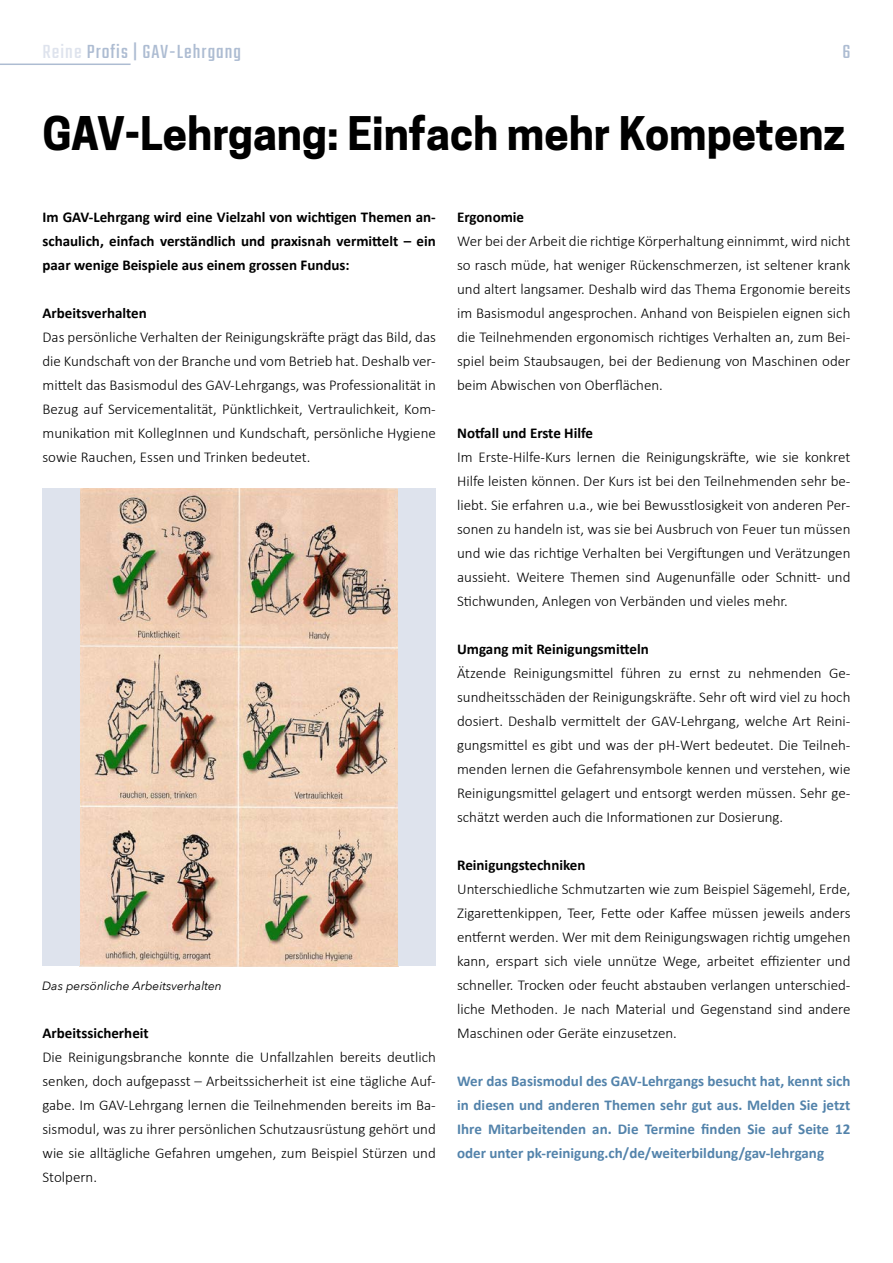
<style>
.page{position:relative;width:893px;height:1263px;background:#fff}
.page>*{position:absolute;margin:0;border:0;box-sizing:border-box;transform-origin:0 0}
.t1{font:700 43.5px "Cooper Hewitt";color:#000}
.t2{font:21px "Teko";letter-spacing:.05em;color:#adbcd2}
.t3{font:300 15px/24px "Calibri";color:#000;text-align:justify}
.t4{font:700 15px/24px "Calibri";color:#000;text-align:justify}
.t5{font:700 15px/24px "Calibri";color:#5383ab;text-align:justify}
.t6{font:italic 12px "Avenir Next";color:#000}
.s1{color:#dee3ed}
</style>
<div class="page">
<hr style="left:0;top:64px;width:131px;height:1px;background:#adbcd2">
<img style="left:80px;top:488px;width:318px;height:478px">
<div style="left:398px;top:488px;width:38px;height:478px;background:#dee3ed"></div>
<div style="left:43px;top:488px;width:37px;height:478px;background:#dee3ed"></div>
<h2 class="t2" style="left:43px;top:40px;width:200px"><span class="s1">Reine</span> Profis | GAV-Lehrgang</h2>
<h2 class="t2" style="left:842px;top:40px;width:10px">6</h2>
<h1 class="t1" style="left:42px;top:108px;width:804px">GAV-Lehrgang: Einfach mehr Kompetenz</h1>
<p class="t4" style="left:43px;top:205px;width:395px">Im GAV-Lehrgang wird eine Vielzahl von wichtigen Themen an&shy;schaulich, einfach verständlich und praxisnah vermittelt – ein paar wenige Beispiele aus einem grossen Fundus:</p>
<p class="t4" style="left:43px;top:301px;width:106px">Arbeitsverhalten</p>
<p class="t3" style="left:43px;top:324px;width:395px">Das persönliche Verhalten der Reinigungskräfte prägt das Bild, das die Kundschaft von der Branche und vom Betrieb hat. Deshalb ver&shy;mittelt das Basismodul des GAV-Lehrgangs, was Professionalität in Bezug auf Servicementalität, Pünktlichkeit, Vertraulichkeit, Kom&shy;munikation mit KollegInnen und Kundschaft, persönliche Hygiene sowie Rauchen, Essen und Trinken bedeutet.</p>
<p class="t6" style="left:42px;top:976px;width:181px">Das persönliche Arbeitsverhalten</p>
<p class="t4" style="left:43px;top:1021px;width:108px">Arbeitssicherheit</p>
<p class="t3" style="left:43px;top:1044px;width:395px">Die Reinigungsbranche konnte die Unfallzahlen bereits deutlich senken, doch aufgepasst – Arbeitssicherheit ist eine tägliche Auf&shy;gabe. Im GAV-Lehrgang lernen die Teilnehmenden bereits im Ba&shy;sismodul, was zu ihrer persönlichen Schutzausrüstung gehört und wie sie alltägliche Gefahren umgehen, zum Beispiel Stürzen und Stolpern.</p>
<p class="t4" style="left:457px;top:205px;width:69px">Ergonomie</p>
<p class="t3" style="left:457px;top:228px;width:395px">Wer bei der Arbeit die richtige Körperhaltung einnimmt, wird nicht so rasch müde, hat weniger Rückenschmerzen, ist seltener krank und altert langsamer. Deshalb wird das Thema Ergonomie bereits im Basismodul angesprochen. Anhand von Beispielen eignen sich die Teilnehmenden ergonomisch richtiges Verhalten an, zum Bei&shy;spiel beim Staubsaugen, bei der Bedienung von Maschinen oder beim Abwischen von Oberflächen.</p>
<p class="t4" style="left:457px;top:421px;width:137px">Notfall und Erste Hilfe</p>
<p class="t3" style="left:457px;top:444px;width:395px">Im Erste-Hilfe-Kurs lernen die Reinigungskräfte, wie sie konkret Hilfe leisten können. Der Kurs ist bei den Teilnehmenden sehr be&shy;liebt. Sie erfahren u.a., wie bei Bewusstlosigkeit von anderen Per&shy;sonen zu handeln ist, was sie bei Ausbruch von Feuer tun müssen und wie das richtige Verhalten bei Vergiftungen und Verätzungen aussieht. Weitere Themen sind Augenunfälle oder Schnitt- und Stichwunden, Anlegen von Verbänden und vieles mehr.</p>
<p class="t4" style="left:457px;top:637px;width:193px">Umgang mit Reinigungsmitteln</p>
<p class="t3" style="left:457px;top:660px;width:395px">Ätzende Reinigungsmittel führen zu ernst zu nehmenden Ge&shy;sundheitsschäden der Reinigungskräfte. Sehr oft wird viel zu hoch dosiert. Deshalb vermittelt der GAV-Lehrgang, welche Art Reini&shy;gungsmittel es gibt und was der pH-Wert bedeutet. Die Teilneh&shy;menden lernen die Gefahrensymbole kennen und verstehen, wie Reinigungsmittel gelagert und entsorgt werden müssen. Sehr ge&shy;schätzt werden auch die Informationen zur Dosierung.</p>
<p class="t4" style="left:457px;top:853px;width:130px">Reinigungstechniken</p>
<p class="t3" style="left:457px;top:876px;width:395px">Unterschiedliche Schmutzarten wie zum Beispiel Sägemehl, Erde, Zigarettenkippen, Teer, Fette oder Kaffee müssen jeweils anders entfernt werden. Wer mit dem Reinigungswagen richtig umgehen kann, erspart sich viele unnütze Wege, arbeitet effizienter und schneller. Trocken oder feucht abstauben verlangen unterschied&shy;liche Methoden. Je nach Material und Gegenstand sind andere Maschinen oder Geräte einzusetzen.</p>
<p class="t5" style="left:457px;top:1069px;width:395px">Wer das Basismodul des GAV-Lehrgangs besucht hat, kennt sich in diesen und anderen Themen sehr gut aus. Melden Sie jetzt Ihre Mitarbeitenden an. Die Termine finden Sie auf Seite 12 oder unter pk-reinigung.ch/de/weiterbildung/gav-lehrgang</p>
</div>
